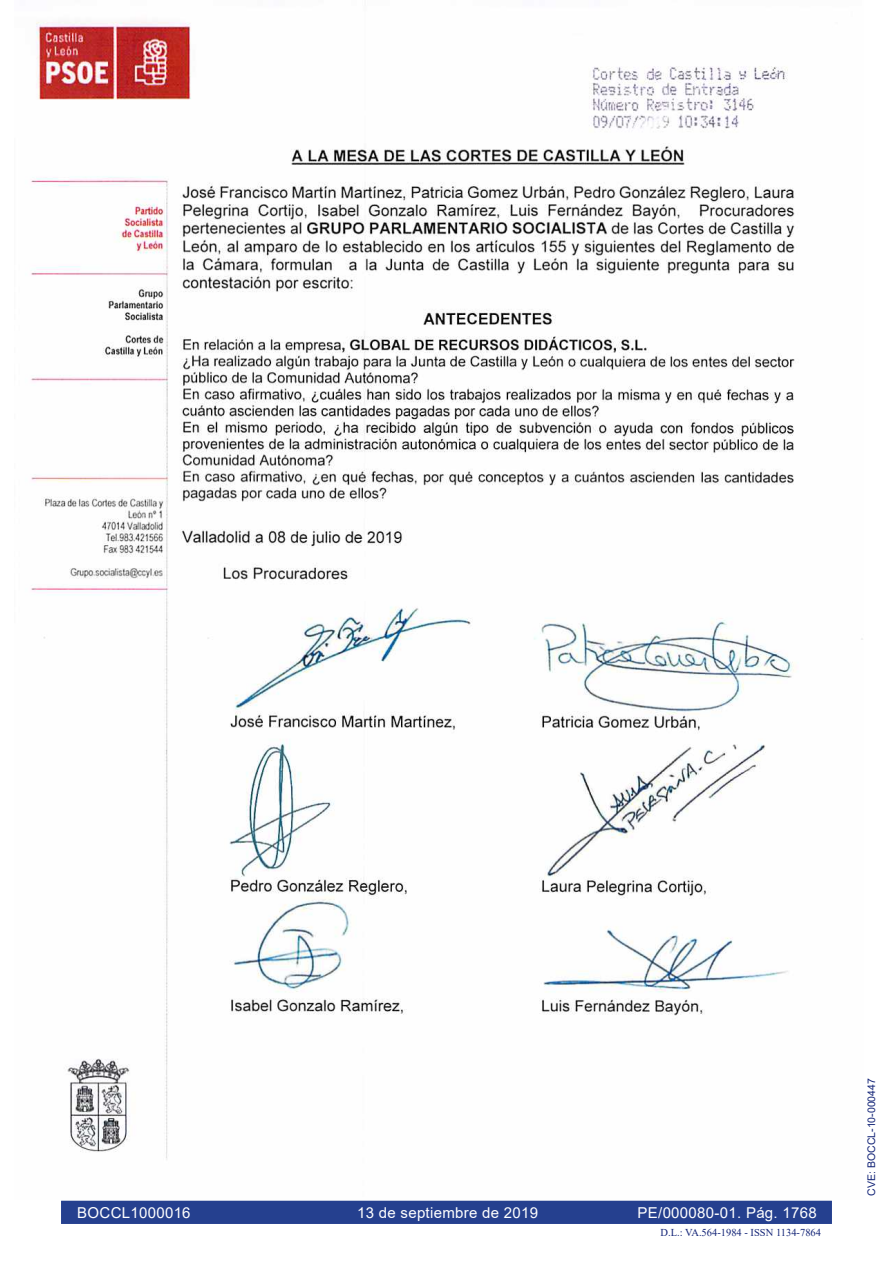
<style>
.page{position:relative;width:893px;height:1263px;background:#fff}
.page>*{position:absolute;margin:0;border:0;box-sizing:border-box;transform-origin:0 0}
.E_CVE{font:15px "Arial";letter-spacing:.02em;color:#fff}
.t1{font:10.5px "Times New Roman";color:#132477}
.t2{font:10.5px "Arial";color:#132477}
</style>
<div class="page">
<div style="left:60px;top:1200px;width:773px;height:25px;background:#25408f"></div>
<div style="left:60px;top:1199px;width:773px;height:26px;border:2px solid #fff"></div>
<img style="left:31px;top:22px;width:832px;height:1178px">
<p class="E_CVE" style="left:77px;top:1202px;width:115px">BOCCL1000016</p>
<p class="E_CVE" style="left:357px;top:1202px;width:183px">13 de septiembre de 2019</p>
<p class="E_CVE" style="left:638px;top:1202px;width:181px">PE/000080-01. Pág. 1768</p>
<p class="t1" style="left:661px;top:1225px;width:162px">D.L.: VA.564-1984 - ISSN 1134-7864</p>
<p class="t2" style="left:864px;top:1195px;width:119px;rotate:-90deg">CVE: BOCCL-10-000447</p>
</div>
